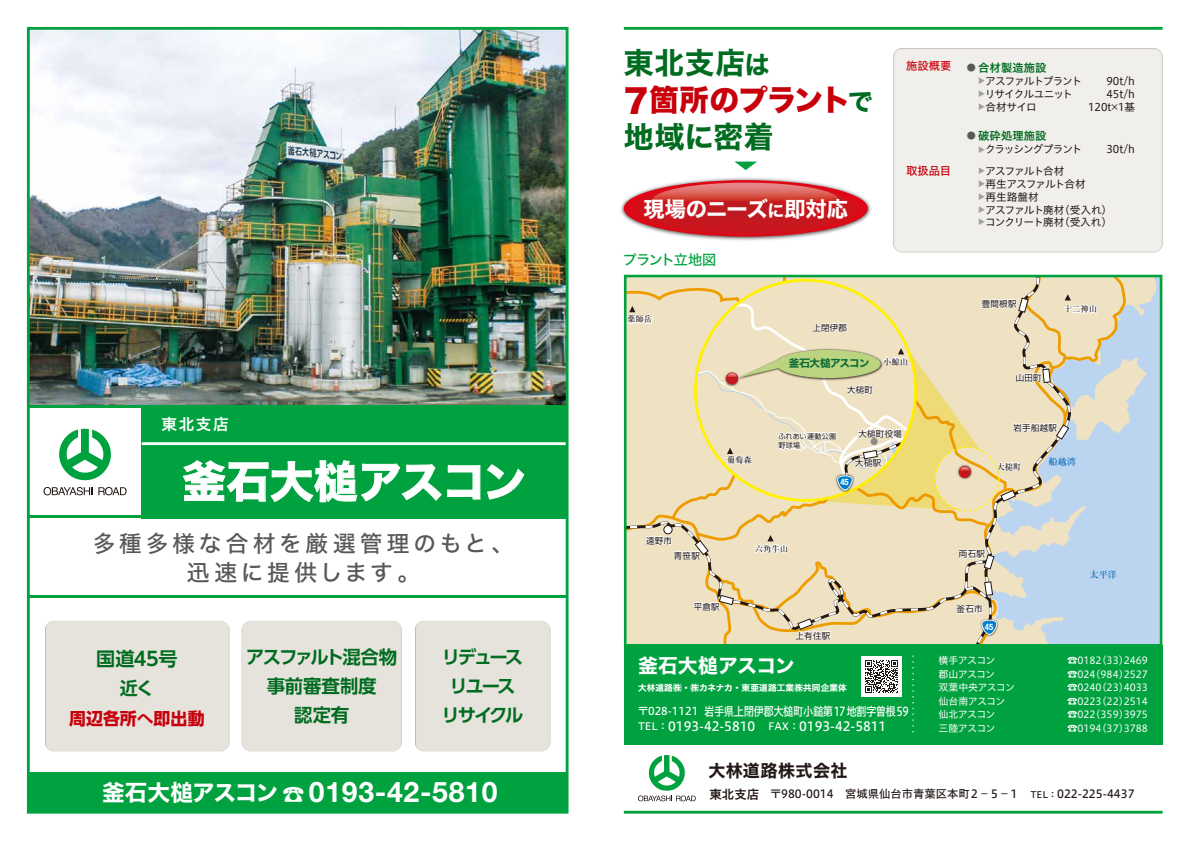
<style>
.page{position:relative;width:1191px;height:842px;background:#fff}
.page>*{position:absolute;margin:0;border:0;box-sizing:border-box;transform-origin:0 0}
.t1{font:43.9px "Hira Kaku Std W7";letter-spacing:-.02em;color:#fff}
.t2{font:29.8px "Hira Kaku Std W7";letter-spacing:.015em;color:#006c20}
.t3{font:29.8px "Hira Kaku Std W8";letter-spacing:-.035em;color:#c7000b}
.t4{font:700 28.3px "Helvetica Neue LT Std";letter-spacing:.025em;color:#fff}
.t5{font:22.7px/29.8px "Hira Kaku Std W5";letter-spacing:.165em;color:#595757;text-align:center}
.t6{font:21.3px "Hira Kaku Std W7";letter-spacing:-.015em;color:#fff}
.t7{font:19.8px "Hira Kaku Std W7";letter-spacing:-.01em;color:#fff}
.t8{font:700 19.1px "UD Shin Go Pro De";letter-spacing:-.02em;color:#006c20}
.t9{font:700 18.4px/29px "UD Shin Go Pro De";letter-spacing:-.015em;color:#006c20;text-align:center}
.t10{font:700 18.4px/29px "UD Shin Go Pro De";letter-spacing:-.135em;color:#006c20;text-align:center}
.t11{font:700 17.9px "UD Shin Go Pro De";color:#006c20}
.t12{font:17px "Hira Kaku Std W7";letter-spacing:.03em;color:#221815}
.t13{font:700 17px "UD Shin Go Pro";color:#c7000b}
.t14{font:15.6px "Hira Kaku Std W6";color:#fff}
.t15{font:14.2px "Hira Kaku Std W5";letter-spacing:-.08em;color:#00a23f}
.t16{font:12.8px "Hiragino UD Sans Std W5";color:#fff}
.t17{font:12.4px "Hiragino UD Sans Std W5";letter-spacing:-.05em;color:#fff;scale:.84 1}
.t18{font:11.3px "Hiragino UD Sans Std W5";color:#221815}
.t19{font:11.3px "Hiragino UD Sans Std W6";color:#006c20}
.t20{font:11.3px "Hiragino UD Sans Std N W5";color:#c7000b}
.t21{font:10.6px/12.8px "Hiragino UD Sans Std W4";letter-spacing:-.07em;color:#221815}
.t22{font:10.6px "Hiragino UD Sans Std W4";letter-spacing:-.105em;color:#221815}
.t23{font:10.6px/12.8px "Hiragino UD Sans Std W4";letter-spacing:-.01em;color:#221815}
.t24{font:10.6px/12.8px "Hiragino UD Sans Std W4";color:#221815;text-align:right}
.t25{font:10.6px "Hira Kaku Std W7";letter-spacing:-.06em;color:#0b6936}
.t26{font:9.9px "Hiragino UD Sans Std W4";color:#fff}
.t27{font:9.9px "Hiragino UD Sans Std W4";letter-spacing:-.05em;color:#fff}
.t28{font:9.9px "Hiragino UD Sans Std W4";letter-spacing:-.06em;color:#fff}
.t29{font:500 9.2px "Ryumin Pro";letter-spacing:-.01em;color:#0068b7}
.t30{font:700 condensed 8.8px "Helvetica Neue LT Std";color:#fff}
.t31{font:8.6px "Hira Kaku Std W7";letter-spacing:.01em;color:#fff}
.t32{font:8.5px "Shin Go Pro";letter-spacing:.04em;color:#221815}
.t33{font:500 8.5px "Ryumin Pro";letter-spacing:-.01em;color:#221815}
.t34{font:7.4px "Hiragino UD Sans Std W4";color:#9fa0a0}
.t35{font:7.1px/9.9px "Shin Go Pro";letter-spacing:.03em;color:#221815}
.s1{font-family:"UD Shin Go Pro De"}
.s2{font-family:"Hira Kaku Std W7";font-weight:400;font-size:22.7px}
.s3{font-family:"Gothic MB101 Pro De";font-size:22.7px}
.s4{font-size:25.3px}
.s5{font-size:32.1px}
.s6{font-family:"Hira Kaku Std W7";font-size:25.3px;color:#006c20}
.s7{font-size:17px}
.s8{font-size:9.1px;color:#595757}
.s9{font-size:10.8px}
.s10{font-size:10.2px}
.s11{font-family:"Hiragino UD Sans Std W6";font-size:12.5px}
.s12{font-size:9.1px}
</style>
<div class="page">
<svg style="left:623px;top:26px;width:540px;height:788px"></svg>
<hr style="left:28px;top:595px;width:539px;height:3px;background:#00a23f">
<div style="left:893px;top:48px;width:269px;height:204px;background:#f1efeb;border-radius:9px"></div>
<img style="left:620px;top:176px;width:253px;height:66px">
<svg style="left:624px;top:180px;width:243px;height:57px;background:#d45053"></svg>
<div style="left:45px;top:621px;width:184px;height:130px;background:#e6e3dd;border-radius:9px"></div>
<div style="left:624px;top:645px;width:538px;height:100px;background:#00a23f"></div>
<hr style="left:624px;top:811px;width:538px;height:3px;background:#00a23f">
<hr style="left:624px;top:27px;width:538px;height:3px;background:#00a23f">
<div style="left:28px;top:772px;width:539px;height:40px;background:#00a23f"></div>
<svg style="left:638px;top:755px;width:57px;height:46px"></svg>
<hr style="left:28px;top:515px;width:539px;height:3px;background:#00a23f">
<hr style="left:28px;top:405px;width:539px;height:3px;background:#00a23f">
<div style="left:142px;top:405px;width:425px;height:113px;background:#00a23f"></div>
<hr style="left:142px;top:442px;width:425px;height:3px;background:#fff">
<svg style="left:182px;top:460px;width:298px;height:42px"></svg>
<svg style="left:487px;top:464px;width:37px;height:36px"></svg>
<svg style="left:44px;top:429px;width:83px;height:66px"></svg>
<svg style="left:734px;top:162px;width:23px;height:8px"></svg>
<img style="left:31px;top:31px;width:533px;height:374px">
<div style="left:27px;top:27px;width:541px;height:787px;border:3px solid #00a23f"></div>
<svg style="left:912px;top:656px;width:1px;height:77px"></svg>
<div style="left:415px;top:621px;width:135px;height:130px;background:#e6e3dd;border-radius:9px"></div>
<div style="left:242px;top:621px;width:159px;height:130px;background:#e6e3dd;border-radius:9px"></div>
<div style="left:861px;top:656px;width:40px;height:40px;background:#fff"></div>
<svg style="left:865px;top:660px;width:32px;height:32px"></svg>
<h3 class="t14" style="left:162px;top:413px;width:69px">東北支店</h3>
<h1 class="t1" style="left:182px;top:447px;width:346px">釜石大槌アスコン</h1>
<h3 class="t5" style="left:93px;top:528px;width:423px">多種多様な合材を厳選管理のもと、迅速に提供します。</h3>
<h3 class="t8" style="left:96px;top:643px;width:83px">国道45号</h3>
<h3 class="t11" style="left:120px;top:674px;width:36px">近く</h3>
<h3 class="t13" style="left:69px;top:705px;width:137px">周辺各所<span class="s1">へ</span>即出動</h3>
<h3 class="t9" style="left:246px;top:642px;width:153px">アスファルト混合物事前審査制度<br>認定有</h3>
<h3 class="t10" style="left:441px;top:642px;width:84px">リデュースリユースリサイクル</h3>
<h3 class="t4" style="left:102px;top:775px;width:397px"><span class="s2">釜石大槌アスコン</span><span class="s3">☎</span> 0193-42-5810</h3>
<h2 class="t2" style="left:624px;top:40px;width:148px">東北支店<span class="s4">は</span></h2>
<h2 class="t3" style="left:624px;top:84px;width:251px"><span class="s5">7</span>箇所のプラント<span class="s6">で</span></h2>
<h2 class="t2" style="left:624px;top:114px;width:151px">地域に密着</h2>
<h3 class="t6" style="left:643px;top:193px;width:206px">現場のニーズ<span class="s7">に</span>即対応</h3>
<h3 class="t15" style="left:623px;top:249px;width:95px">プラント立地図</h3>
<p class="t20" style="left:906px;top:58px;width:47px">施設概要</p>
<p class="t19" style="left:967px;top:59px;width:81px"><span class="s8">●</span> 合材製造施設</p>
<p class="t34" style="left:987px;top:77px;width:22px;rotate:90deg">▲ ▲</p>
<p class="t22" style="left:985px;top:73px;width:98px">アスファルトプラント</p>
<p class="t34" style="left:987px;top:103px;width:9px;rotate:90deg">▲</p>
<p class="t21" style="left:984px;top:87px;width:90px">リサイクルユニット合材サイロ</p>
<p class="t19" style="left:967px;top:127px;width:81px"><span class="s8">●</span> 破砕処理施設</p>
<p class="t34" style="left:987px;top:146px;width:9px;rotate:90deg">▲</p>
<p class="t22" style="left:985px;top:141px;width:99px">クラッシングプラント</p>
<p class="t24" style="left:1088px;top:74px;width:49px">90t/h<br>45t/h<br>120t×1基</p>
<p class="t21" style="left:1106px;top:142px;width:30px">30t/h</p>
<p class="t20" style="left:906px;top:162px;width:46px">取扱品目</p>
<p class="t34" style="left:987px;top:167px;width:22px;rotate:90deg">▲ ▲</p>
<p class="t21" style="left:985px;top:164px;width:81px">アスファルト合材</p>
<p class="t34" style="left:987px;top:193px;width:9px;rotate:90deg">▲</p>
<p class="t21" style="left:985px;top:177px;width:102px">再生アスファルト合材</p>
<p class="t23" style="left:985px;top:190px;width:123px">再生路盤材<br>アスファルト廃材(受入れ)</p>
<p class="t34" style="left:987px;top:206px;width:9px;rotate:90deg">▲</p>
<p class="t34" style="left:987px;top:218px;width:9px;rotate:90deg">▲</p>
<p class="t21" style="left:985px;top:215px;width:123px">コンクリート廃材(受入れ)</p>
<p class="t33" style="left:627px;top:312px;width:27px">薬師岳</p>
<p class="t32" style="left:812px;top:321px;width:36px">上閉伊郡</p>
<p class="t25" style="left:788px;top:354px;width:82px">釜石大槌アスコン</p>
<p class="t32" style="left:847px;top:383px;width:28px">大槌町</p>
<p class="t33" style="left:883px;top:355px;width:27px">小鯨山</p>
<p class="t32" style="left:981px;top:297px;width:36px">豊間根駅</p>
<p class="t33" style="left:1063px;top:302px;width:35px">十二神山</p>
<p class="t32" style="left:1015px;top:371px;width:27px">山田町</p>
<p class="t35" style="left:778px;top:430px;width:59px">ふれあい運動公園野球場</p>
<p class="t32" style="left:858px;top:426px;width:45px">大槌町役場</p>
<p class="t33" style="left:726px;top:453px;width:27px">葡萄森</p>
<p class="t32" style="left:855px;top:456px;width:28px">大槌駅</p>
<p class="t32" style="left:646px;top:534px;width:28px">遠野市</p>
<p class="t32" style="left:674px;top:548px;width:28px">青笹駅</p>
<p class="t32" style="left:693px;top:600px;width:28px">平倉駅</p>
<p class="t33" style="left:755px;top:542px;width:35px">六角牛山</p>
<p class="t30" style="left:840px;top:477px;width:10px">45</p>
<p class="t32" style="left:795px;top:628px;width:36px">上有住駅</p>
<h3 class="t7" style="left:638px;top:650px;width:158px">釜石大槌アスコン</h3>
<p class="t31" style="left:638px;top:681px;width:210px">大林道路㈱・㈱カネナカ・東亜道路工業㈱共同企業体</p>
<p class="t17" style="left:637px;top:701px;width:327px"><span class="s9">〒028-1121</span> 岩手県上閉伊郡大槌町小鎚第１７地割字曽根５９</p>
<p class="t16" style="left:638px;top:717px;width:250px"><span class="s10">TEL：</span>0193-42-5810　<span class="s10">FAX：</span>0193-42-5811</p>
<h3 class="t12" style="left:708px;top:758px;width:140px">大林道路株式会社</h3>
<p class="t32" style="left:1013px;top:421px;width:45px">岩手船越駅</p>
<p class="t33" style="left:996px;top:460px;width:27px">大槌町</p>
<p class="t29" style="left:1048px;top:455px;width:29px">船越湾</p>
<p class="t32" style="left:959px;top:547px;width:28px">両石駅</p>
<p class="t32" style="left:956px;top:602px;width:28px">釜石市</p>
<p class="t30" style="left:984px;top:621px;width:10px">45</p>
<p class="t29" style="left:1089px;top:567px;width:29px">太平洋</p>
<p class="t26" style="left:938px;top:653px;width:58px">横手アスコン</p>
<p class="t26" style="left:1067px;top:653px;width:82px">☎0182(33)2469</p>
<p class="t26" style="left:938px;top:666px;width:58px">郡山アスコン</p>
<p class="t26" style="left:1067px;top:666px;width:82px">☎024(984)2527</p>
<p class="t27" style="left:938px;top:680px;width:78px">双葉中央アスコン</p>
<p class="t26" style="left:1067px;top:680px;width:82px">☎0240(23)4033</p>
<p class="t28" style="left:938px;top:693px;width:68px">仙台南アスコン</p>
<p class="t26" style="left:1067px;top:693px;width:82px">☎0223(22)2514</p>
<p class="t26" style="left:938px;top:707px;width:58px">仙北アスコン</p>
<p class="t26" style="left:1067px;top:707px;width:82px">☎022(359)3975</p>
<p class="t26" style="left:938px;top:720px;width:58px">三陸アスコン</p>
<p class="t26" style="left:1067px;top:720px;width:82px">☎0194(37)3788</p>
<p class="t18" style="left:709px;top:785px;width:427px"><span class="s11">東北支店</span>　〒980-0014　宮城県仙台市青葉区本町２－５－１　<span class="s12">TEL：</span>022-225-4437</p>
</div>
